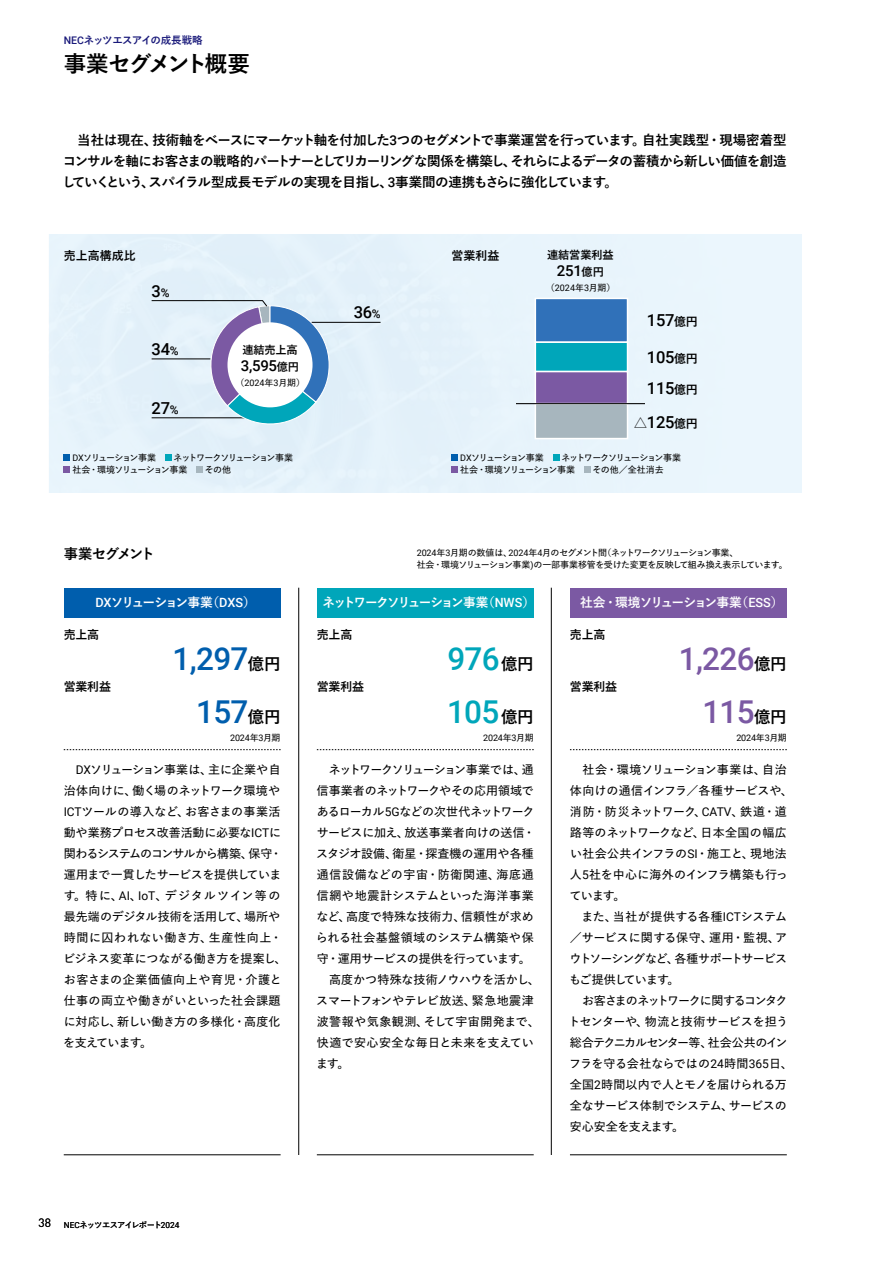
<style>
.page{position:relative;width:893px;height:1263px;background:#fff}
.page>*{position:absolute;margin:0;border:0;box-sizing:border-box;transform-origin:0 0}
.t1{font:500 31.5px "Roboto";letter-spacing:-.02em;color:#005ead}
.t2{font:500 31.5px "Roboto";letter-spacing:-.02em;color:#7b59a3}
.t3{font:500 31.5px "Roboto";letter-spacing:-.02em;color:#00a6ba}
.t4{font:700 22.5px "Yu Go Pr 6 N";letter-spacing:-.11em;color:#000}
.t5{font:500 16.5px "Roboto";letter-spacing:-.02em;color:#000}
.t6{font:500 15px "Roboto";letter-spacing:-.02em;color:#000}
.t7{font:700 14.25px "Yu Go Pr 6 N";letter-spacing:-.115em;color:#000}
.t8{font:700 13.5px/21px "Yu Go Pr 6 N";letter-spacing:-.055em;color:#000;text-align:justify}
.t9{font:700 12.75px "Yu Go Pr 6 N";letter-spacing:-.14em;color:#fff}
.t10{font:700 12.75px "Yu Go Pr 6 N";letter-spacing:-.075em;color:#fff}
.t11{font:600 12px/21px "Yu Go Pr 6 N";letter-spacing:-.015em;color:#000}
.t12{font:600 12px/21px "Yu Go Pr 6 N";letter-spacing:-.04em;color:#000}
.t13{font:700 12px "Yu Go Pr 6 N";letter-spacing:-.02em;color:#000}
.t14{font:700 11.25px "Yu Go Pr 6 N";letter-spacing:-.02em;color:#000}
.t15{font:700 10.5px "Yu Go Pr 6 N";letter-spacing:-.07em;color:#19197a}
.t16{font:600 9px/12px "Yu Go Pr 6 N";letter-spacing:-.07em;color:#000}
.t17{font:600 9px/12px "Yu Go Pr 6 N";letter-spacing:-.125em;color:#000}
.t18{font:600 9px/12px "Yu Go Pr 6 N";letter-spacing:-.13em;color:#000}
.t19{font:9px "Roboto";letter-spacing:-.02em;color:#000}
.t20{font:600 8.25px "Yu Go Pr 6 N";letter-spacing:-.1em;color:#000}
.s1{font-family:"Roboto";font-weight:500}
.s2{font-size:12px}
.s3{font-family:"Yu Go Pr 6 N";font-weight:700;font-size:11.25px}
.s4{font-family:"Roboto";font-weight:400}
.s5{font-family:"Yu Go Pr 6 N";font-weight:700;font-size:12px}
.s6{font-family:"Yu Go Pr 6 N";font-weight:700;font-size:13.5px}
.s7{font-family:"Yu Go Pr 6 N";font-weight:700;font-size:16.5px;color:#000}
.s8{font-family:"Yu Go Pr 6 N";font-weight:600}
.s9{font-family:"DIN Pro";font-weight:400;font-size:12px}
</style>
<div class="page">
<div style="left:49px;top:234px;width:753px;height:259px;background:#e7f4fb"></div>
<svg style="left:64px;top:455px;width:6px;height:6px"></svg>
<svg style="left:165px;top:455px;width:6px;height:6px"></svg>
<svg style="left:64px;top:467px;width:6px;height:6px"></svg>
<div style="left:196px;top:467px;width:7px;height:6px;background:#a7b6be"></div>
<svg style="left:452px;top:455px;width:6px;height:6px"></svg>
<svg style="left:553px;top:455px;width:6px;height:6px"></svg>
<svg style="left:452px;top:467px;width:6px;height:6px"></svg>
<div style="left:584px;top:467px;width:7px;height:6px;background:#a7b6be"></div>
<div style="left:64px;top:588px;width:217px;height:29px;background:#005ead"></div>
<div style="left:317px;top:588px;width:217px;height:29px;background:#00a6ba"></div>
<div style="left:570px;top:588px;width:217px;height:29px;background:#7b59a3"></div>
<svg style="left:64px;top:749px;width:217px;height:1px"></svg>
<svg style="left:317px;top:749px;width:217px;height:1px"></svg>
<svg style="left:570px;top:749px;width:217px;height:1px"></svg>
<hr style="left:312px;top:322px;width:69px;height:1px;background:#000">
<svg style="left:151px;top:300px;width:179px;height:131px"></svg>
<div style="left:535px;top:298px;width:92px;height:44px;background:#3071b9"></div>
<div style="left:535px;top:298px;width:93px;height:45px;border:2px solid #fff"></div>
<div style="left:535px;top:342px;width:92px;height:30px;background:#00a6ba"></div>
<div style="left:535px;top:341px;width:93px;height:31px;border:2px solid #fff"></div>
<div style="left:535px;top:372px;width:92px;height:32px;background:#7b59a3"></div>
<div style="left:535px;top:371px;width:93px;height:33px;border:2px solid #fff"></div>
<div style="left:535px;top:404px;width:92px;height:35px;background:#a7b6be"></div>
<div style="left:535px;top:403px;width:93px;height:36px;border:2px solid #fff"></div>
<hr style="left:517px;top:403px;width:127px;height:1px;background:#000">
<hr style="left:64px;top:1154px;width:217px;height:1px;background:#000">
<hr style="left:317px;top:1154px;width:217px;height:1px;background:#000">
<hr style="left:570px;top:1154px;width:217px;height:1px;background:#000">
<hr style="left:298px;top:588px;width:1px;height:567px;background:#000">
<hr style="left:551px;top:588px;width:1px;height:567px;background:#000">
<p class="t15" style="left:64px;top:35px;width:141px"><span class="s1">NEC</span>ネッツエスアイの成長戦略</p>
<h2 class="t4" style="left:64px;top:51px;width:188px">事業セグメント概要</h2>
<p class="t8" style="left:62px;top:130px;width:726px">　当社は現在、技術軸をベースにマーケット軸を付加した<span class="s1">3</span>つのセグメントで事業運営を行っています。自社実践型・現場密着型コンサルを軸にお客さまの戦略的パートナーとしてリカーリングな関係を構築し、それらによるデータの蓄積から新しい価値を創造していくという、スパイラル型成長モデルの実現を目指し、<span class="s1">3</span>事業間の連携もさらに強化しています。</p>
<p class="t13" style="left:64px;top:249px;width:73px">売上高構成比</p>
<p class="t13" style="left:452px;top:249px;width:49px">営業利益</p>
<h3 class="t5" style="left:152px;top:279px;width:19px">3<span class="s2">%</span></h3>
<h3 class="t5" style="left:152px;top:338px;width:28px">34<span class="s2">%</span></h3>
<h3 class="t5" style="left:152px;top:396px;width:28px">27<span class="s2">%</span></h3>
<p class="t14" style="left:242px;top:344px;width:57px">連結売上高</p>
<p class="t6" style="left:241px;top:355px;width:60px">3,595<span class="s3">億円</span></p>
<p class="t16" style="left:235px;top:375px;width:71px">（<span class="s4">2024</span>年<span class="s4">3</span>月期）</p>
<h3 class="t5" style="left:354px;top:301px;width:28px">36<span class="s2">%</span></h3>
<p class="t14" style="left:547px;top:249px;width:68px">連結営業利益</p>
<p class="t6" style="left:557px;top:260px;width:48px">251<span class="s3">億円</span></p>
<p class="t16" style="left:546px;top:280px;width:71px">（<span class="s4">2024</span>年<span class="s4">3</span>月期）</p>
<h3 class="t5" style="left:647px;top:309px;width:52px">157<span class="s5">億円</span></h3>
<h3 class="t5" style="left:647px;top:346px;width:52px">105<span class="s5">億円</span></h3>
<h3 class="t5" style="left:647px;top:377px;width:52px">115<span class="s5">億円</span></h3>
<h3 class="t5" style="left:634px;top:411px;width:66px"><span class="s6">△</span>125<span class="s5">億円</span></h3>
<p class="t18" style="left:72px;top:450px;width:231px"><span class="s4">DX</span>ソリューション事業　 ネットワークソリューション事業　社会・環境ソリューション事業　 その他</p>
<p class="t17" style="left:460px;top:450px;width:231px"><span class="s4">DX</span>ソリューション事業　 ネットワークソリューション事業　社会・環境ソリューション事業　 その他／全社消去</p>
<p class="t7" style="left:64px;top:546px;width:93px">事業セグメント</p>
<p class="t16" style="left:417px;top:546px;width:373px"><span class="s4">2024</span>年<span class="s4">3</span>月期の数値は、<span class="s4">2024</span>年<span class="s4">4</span>月のセグメント間（ネットワークソリューション事業、<br>社会・環境ソリューション事業<span class="s4">)</span>の一部事業移管を受けた変更を反映して組み換え表示しています。</p>
<p class="t9" style="left:95px;top:595px;width:162px"><span class="s1">DX</span>ソリューション事業（<span class="s1">DXS</span>）</p>
<p class="t9" style="left:322px;top:595px;width:214px">ネットワークソリューション事業（<span class="s1">NWS</span>）</p>
<p class="t10" style="left:580px;top:595px;width:205px">社会・環境ソリューション事業（<span class="s1">ESS</span>）</p>
<p class="t13" style="left:64px;top:628px;width:37px">売上高</p>
<h1 class="t1" style="left:173px;top:637px;width:110px">1,297<span class="s7">億円</span></h1>
<p class="t13" style="left:64px;top:680px;width:49px">営業利益</p>
<h1 class="t1" style="left:196px;top:689px;width:86px">157<span class="s7">億円</span></h1>
<p class="t19" style="left:230px;top:731px;width:52px">2024<span class="s8">年</span>3<span class="s8">月期</span></p>
<p class="t11" style="left:63px;top:757px;width:225px;text-indent:13px"><span class="s4">DX</span>ソリューション事業は、主に企業や自治体向けに、働く場のネットワーク環境や<br><span class="s4">ICT</span>ツールの導入など、お客さまの事業活動や業務プロセス改善活動に必要な<span class="s4">ICT</span>に関わるシステムのコンサルから構築、保守・運用まで一貫したサービスを提供しています。特に、<span class="s4">AI</span>、<span class="s4">IoT</span>、デジタルツイン等の最先端のデジタル技術を活用して、場所や時間に囚われない働き方、生産性向上・ビジネス変革につながる働き方を提案し、お客さまの企業価値向上や育児・介護と仕事の両立や働きがいといった社会課題に対応し、新しい働き方の多様化・高度化を支えています。</p>
<p class="t13" style="left:317px;top:628px;width:37px">売上高</p>
<p class="t13" style="left:570px;top:628px;width:37px">売上高</p>
<h1 class="t3" style="left:447px;top:637px;width:88px">976<span class="s7">億円</span></h1>
<h1 class="t2" style="left:679px;top:637px;width:110px">1,226<span class="s7">億円</span></h1>
<p class="t13" style="left:317px;top:680px;width:49px">営業利益</p>
<p class="t13" style="left:570px;top:680px;width:49px">営業利益</p>
<h1 class="t3" style="left:447px;top:689px;width:88px">105<span class="s7">億円</span></h1>
<p class="t19" style="left:483px;top:731px;width:52px">2024<span class="s8">年</span>3<span class="s8">月期</span></p>
<p class="t11" style="left:316px;top:757px;width:225px">　ネットワークソリューション事業では、通信事業者のネットワークやその応用領域であるローカル<span class="s4">5G</span>などの次世代ネットワークサービスに加え、放送事業者向けの送信・スタジオ設備、衛星・探査機の運用や各種通信設備などの宇宙・防衛関連、海底通信網や地震計システムといった海洋事業など、高度で特殊な技術力、信頼性が求められる社会基盤領域のシステム構築や保守・運用サービスの提供を行っています。　高度かつ特殊な技術ノウハウを活かし、スマートフォンやテレビ放送、緊急地震津波警報や気象観測、そして宇宙開発まで、快適で安心安全な毎日と未来を支えています。</p>
<h1 class="t2" style="left:702px;top:689px;width:86px">115<span class="s7">億円</span></h1>
<p class="t19" style="left:736px;top:731px;width:52px">2024<span class="s8">年</span>3<span class="s8">月期</span></p>
<p class="t12" style="left:569px;top:757px;width:226px">　社会・環境ソリューション事業は、自治体向けの通信インフラ／各種サービスや、消防・防災ネットワーク、<span class="s4">CATV</span>、鉄道・道路等のネットワークなど、日本全国の幅広い社会公共インフラの<span class="s4">SI</span>・施工と、現地法人<span class="s4">5</span>社を中心に海外のインフラ構築も行っています。<br>　また、当社が提供する各種<span class="s4">ICT</span>システム／サービスに関する保守、運用・監視、アウトソーシングなど、各種サポートサービスもご提供しています。<br>　お客さまのネットワークに関するコンタクトセンターや、物流と技術サービスを担う総合テクニカルセンター等、社会公共のインフラを守る会社ならではの<span class="s4">24</span>時間<span class="s4">365</span>日、全国<span class="s4">2</span>時間以内で人とモノを届けられる万全なサービス体制でシステム、サービスの安心安全を支えます。</p>
<p class="t20" style="left:38px;top:1217px;width:143px"><span class="s9">38</span> <span class="s4">NEC</span>ネッツエスアイレポート<span class="s4">2024</span></p>
</div>
